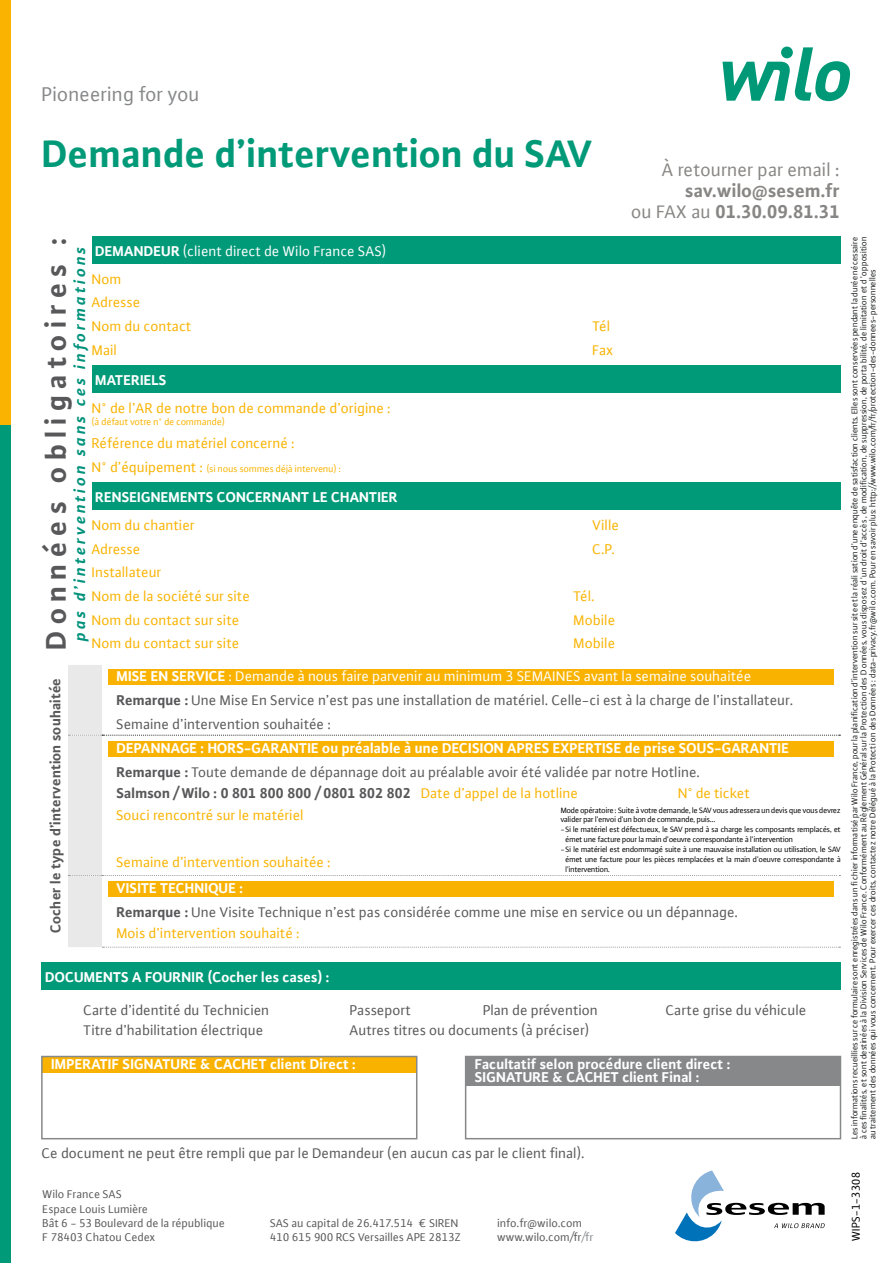
<style>
.page{position:relative;width:893px;height:1263px;background:#fff}
.page>*{position:absolute;margin:0;border:0;box-sizing:border-box;transform-origin:0 0}
.t1{font:700 40.5px "WILO Plus FM";color:#009a78}
.t2{font:700 30px "WILO Plus FM";letter-spacing:.2em;color:#58585a}
.t3{font:21px "WILO Plus FM";color:#87888a}
.t4{font:700 19.5px/21px "WILO Plus FM";color:#878684;text-align:right}
.t5{font:19.5px "WILO Plus FM";color:#878684}
.t6{font:italic 700 16.2px "WILO Plus FM";letter-spacing:.175em;color:#00927b}
.t7{font:15px/24px "WILO Plus FM";color:#58585a}
.t8{font:700 15px/24px "WILO Plus FM";color:#fff}
.t9{font:15px/23.5px "WILO Plus FM";color:#f9b300}
.t10{font:700 15px "WILO Plus FM";color:#58585a}
.t11{font:15px "WILO Plus FM";color:#fff}
.t12{font:700 15px "WILO Plus Global";color:#58585a}
.t13{font:12px/14.4px "WILO Plus FM";color:#58585a}
.t14{font:12px "WILO Plus FM";color:#000}
.t15{font:10.05px "WILO Plus FM";letter-spacing:-.01em;color:#f9b300}
.t16{font:9px/9px "WILO Plus FM";letter-spacing:-.01em;color:#1e2020;text-align:justify}
.t17{font:8.25px/9.9px "WILO Plus FM";letter-spacing:-.025em;color:#000}
.s1{font-weight:400}
.s2{font-weight:700;color:#fff}
.s3{color:#fff}
.s4{font-weight:700}
.s5{font-size:15px}
.s6{color:#58585a}
.s7{font-weight:400;color:#58585a}
.s8{font-weight:400;color:#f9b300}
.s9{color:#87888a}
</style>
<div class="page">
<div style="left:0;top:0;width:11px;height:425px;background:#f9b300"></div>
<div style="left:0;top:425px;width:11px;height:838px;background:#009a78"></div>
<svg style="left:722px;top:47px;width:128px;height:54px"></svg>
<div style="left:781px;top:47px;width:12px;height:11px;background:#097;border-radius:50%"></div>
<div style="left:92px;top:236px;width:749px;height:28px;background:#009a78"></div>
<div style="left:92px;top:365px;width:749px;height:27px;background:#009a78"></div>
<div style="left:42px;top:962px;width:799px;height:28px;background:#009a78"></div>
<div style="left:92px;top:482px;width:749px;height:27px;background:#009a78"></div>
<svg style="left:68px;top:665px;width:772px;height:283px"></svg>
<div style="left:108px;top:669px;width:726px;height:15px;background:#f9b200"></div>
<div style="left:108px;top:741px;width:726px;height:15px;background:#f9b200"></div>
<div style="left:108px;top:881px;width:726px;height:15px;background:#f9b200"></div>
<div style="left:43px;top:1057px;width:373px;height:15px;background:#f9b200"></div>
<div style="left:41px;top:1056px;width:376px;height:83px;border:2px solid #87888a"></div>
<div style="left:466px;top:1057px;width:374px;height:29px;background:#87888a"></div>
<div style="left:465px;top:1056px;width:376px;height:83px;border:2px solid #87888a"></div>
<svg style="left:675px;top:1170px;width:150px;height:71px"></svg>
<h3 class="t3" style="left:42px;top:81px;width:160px">Pioneering for you</h3>
<h1 class="t1" style="left:42px;top:126px;width:552px">Demande d’intervention du SAV</h1>
<h3 class="t5" style="left:662px;top:157px;width:179px">À retourner par email :</h3>
<h3 class="t4" style="left:632px;top:179px;width:210px">sav.wilo@sesem.fr<br><span class="s1">ou FAX au</span> 01.30.09.81.31</h3>
<h2 class="t2" style="left:36px;top:649px;width:413px;rotate:-90deg">Données obligatoires :</h2>
<h3 class="t6" style="left:69px;top:641px;width:396px;rotate:-90deg">pas d’intervention sans ces informations</h3>
<h3 class="t12" style="left:47px;top:933px;width:256px;rotate:-90deg">Cocher le type d’intervention souhaitée</h3>
<p class="t7" style="left:117px;top:664px;width:679px"><span class="s2">MISE EN SERVICE</span> <span class="s3">: Demande à nous faire parvenir au minimum 3 SEMAINES avant la semaine souhaitée<br></span><span class="s4">Remarque :</span> Une Mise En Service n’est pas une installation de matériel. Celle-ci est à la charge de l’installateur.<br>Semaine d’intervention souhaitée :</p>
<h3 class="t11" style="left:95px;top:242px;width:293px"><span class="s4">DEMANDEUR</span> (client direct de Wilo France SAS)</h3>
<h3 class="t9" style="left:92px;top:267px;width:31px">Nom</h3>
<h3 class="t9" style="left:92px;top:290px;width:50px">Adresse</h3>
<h3 class="t9" style="left:593px;top:314px;width:19px">Tél</h3>
<h3 class="t9" style="left:92px;top:314px;width:101px">Nom du contact</h3>
<h3 class="t9" style="left:92px;top:338px;width:27px">Mail</h3>
<h3 class="t9" style="left:593px;top:338px;width:23px">Fax</h3>
<h3 class="t8" style="left:95px;top:367px;width:73px">MATERIELS</h3>
<h3 class="t9" style="left:92px;top:396px;width:300px">N° de l’AR de notre bon de commande d’origine :</h3>
<p class="t15" style="left:92px;top:415px;width:135px">(à défaut votre n° de commande)</p>
<p class="t15" style="left:92px;top:462px;width:251px"><span class="s5">N° d’équipement :</span> (si nous sommes déjà intervenu) :</p>
<h3 class="t9" style="left:92px;top:431px;width:204px">Référence du matériel concerné :</h3>
<h3 class="t8" style="left:95px;top:484px;width:304px">RENSEIGNEMENTS CONCERNANT LE CHANTIER</h3>
<h3 class="t9" style="left:92px;top:513px;width:104px">Nom du chantier</h3>
<h3 class="t9" style="left:593px;top:513px;width:28px">Ville<br>C.P.</h3>
<h3 class="t9" style="left:92px;top:537px;width:50px">Adresse</h3>
<h3 class="t9" style="left:92px;top:560px;width:71px">Installateur</h3>
<h3 class="t9" style="left:574px;top:584px;width:43px">Tél.<br>Mobile<br>Mobile</h3>
<h3 class="t9" style="left:92px;top:584px;width:160px">Nom de la société sur site</h3>
<h3 class="t9" style="left:92px;top:607px;width:149px">Nom du contact sur site<br>Nom du contact sur site</h3>
<h3 class="t8" style="left:117px;top:735px;width:674px">DEPANNAGE : HORS-GARANTIE ou préalable à une DECISION APRES EXPERTISE de prise SOUS-GARANTIE<br><span class="s6">Remarque :</span> <span class="s7">Toute demande de dépannage doit au préalable avoir été validée par notre Hotline.</span></h3>
<h3 class="t10" style="left:117px;top:783px;width:463px">Salmson / Wilo : 0 801 800 800 / 0801 802 802 <span class="s8">Date d’appel de la hotline</span></h3>
<h3 class="t9" style="left:678px;top:781px;width:74px">N° de ticket</h3>
<p class="t17" style="left:561px;top:805px;width:282px">Mode opératoire : Suite à votre demande, le SAV vous adressera un devis que vous devrez valider par l’envoi d’un bon de commande, puis…</p>
<p class="t17" style="left:565px;top:824px;width:277px;text-indent:-5px">- Si le matériel est défectueux, le SAV prend à sa charge les composants remplacés, et émet une facture pour la main d’oeuvre correspondante à l’intervention</p>
<p class="t17" style="left:565px;top:844px;width:277px;text-align:justify;text-indent:-5px">- Si le matériel est endommagé suite à une mauvaise installation ou utilisation, le SAV émet une facture pour les pièces remplacées et la main d’oeuvre correspondante à l’intervention.</p>
<h3 class="t9" style="left:117px;top:803px;width:189px">Souci rencontré sur le matériel</h3>
<h3 class="t9" style="left:117px;top:849px;width:216px">Semaine d’intervention souhaitée :</h3>
<h3 class="t7" style="left:117px;top:876px;width:623px"><span class="s2">VISITE TECHNIQUE :<br></span><span class="s4">Remarque :</span> Une Visite Technique n’est pas considérée comme une mise en service ou un dépannage.</h3>
<h3 class="t9" style="left:117px;top:921px;width:185px">Mois d’intervention souhaité :</h3>
<h3 class="t8" style="left:45px;top:964px;width:286px">DOCUMENTS A FOURNIR (Cocher les cases) :</h3>
<h3 class="t7" style="left:55px;top:998px;width:216px"><span class="s3">□</span> Carte d’identité du Technicien</h3>
<h3 class="t7" style="left:321px;top:998px;width:91px"><span class="s3">□</span> Passeport</h3>
<h3 class="t7" style="left:455px;top:998px;width:145px"><span class="s3">□</span> Plan de prévention</h3>
<h3 class="t7" style="left:637px;top:998px;width:171px"><span class="s3">□</span> Carte grise du véhicule</h3>
<h3 class="t7" style="left:55px;top:1018px;width:210px"><span class="s3">□</span> Titre d’habilitation électrique</h3>
<h3 class="t7" style="left:321px;top:1018px;width:270px"><span class="s3">□</span> Autres titres ou documents (à préciser)</h3>
<h3 class="t8" style="left:51px;top:1051px;width:306px">IMPERATIF SIGNATURE &amp; CACHET client Direct :</h3>
<h3 class="t8" style="left:475px;top:1057px;width:257px;line-height:13.5px">Facultatif selon procédure client direct :<br>SIGNATURE &amp; CACHET client Final :</h3>
<h3 class="t7" style="left:42px;top:1141px;width:545px">Ce document ne peut être rempli que par le Demandeur (en aucun cas par le client final).</h3>
<h3 class="t13" style="left:43px;top:1187px;width:184px">Wilo France SAS<br>Espace Louis Lumière<br>Bât 6 - 53 Boulevard de la république<br>F 78403 Chatou Cedex</h3>
<h3 class="t13" style="left:270px;top:1215px;width:193px">SAS au capital de 26.417.514 € SIREN<br>410 615 900 RCS Versailles APE 2813Z</h3>
<h3 class="t13" style="left:497px;top:1215px;width:97px">info.fr@wilo.com www.wilo.com/fr<span class="s9">/fr</span></h3>
<p class="t16" style="left:850px;top:1139px;width:904px;rotate:-90deg">Les informations recueillies sur ce formulaire sont enregistrées dans un fi chier informatisé par Wilo France, pour la planification d’intervention sur site et la réali sation d’une enquête de satisfaction clients. Elles sont conservées pendant la durée nécessaire à ces finalités, et sont destinées à la Division Services de Wilo France. Conformément au Règlement Général sur la Protection des D onnées, vous disposez d ’un droit d’accès , de modification, de suppression, de porta bilité, de limitation et d ’opposition au traitement des données qui vous concernent. Pour exercer ces droits, contactez notre Délégué à la Protecti on des Données : data-privacy.fr@wil o.com. Pour en savoir plus: http://www.wilo.com/fr/fr/protection-des-donnees-personnelles</p>
<h3 class="t14" style="left:848px;top:1241px;width:71px;rotate:-90deg">WIPS-1-3308</h3>
</div>
